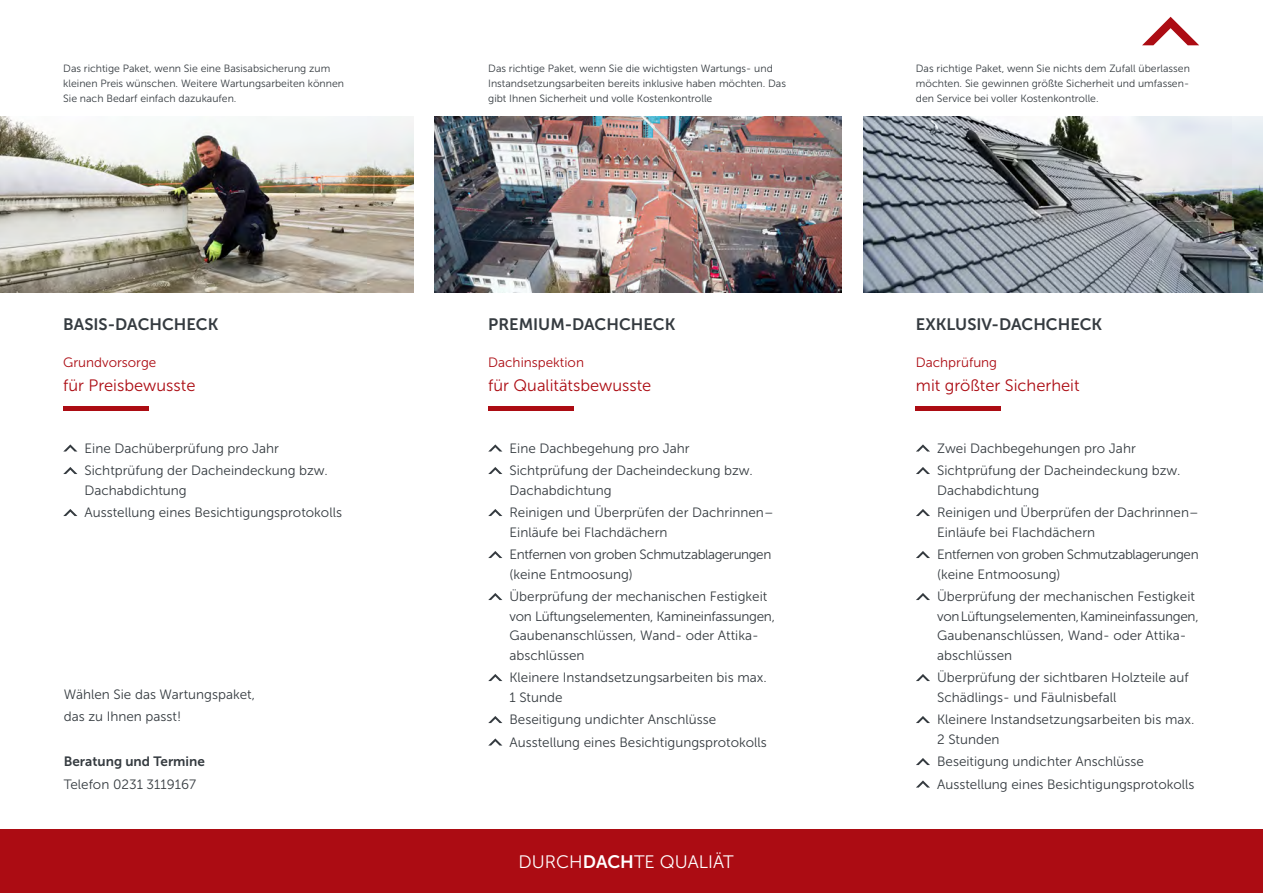
<style>
.page{position:relative;width:1263px;height:893px;background:#fff}
.page>*{position:absolute;margin:0;border:0;box-sizing:border-box;transform-origin:0 0}
.t1{font:18px "Museo Sans 300";color:#fff}
.t2{font:16.5px "Museo Sans 300";color:#ac0c13}
.t3{font:16.5px "Museo Sans 700";color:#353b40}
.t4{font:13.5px/22.5px "Museo Sans 300";color:#353b40}
.t5{font:13.5px/22.5px "Museo Sans 300";letter-spacing:-.03em;color:#353b40}
.t6{font:13.5px "Museo Sans 300";color:#ac0c13}
.t7{font:13.5px "Museo Sans 700";color:#353b40}
.t8{font:10.5px/15px "Museo Sans 300";color:#353b40}
.s1{font-family:"Museo Sans 700"}
</style>
<div class="page">
<div style="left:0;top:829px;width:1263px;height:64px;background:#ac0c13"></div>
<svg style="left:1142px;top:17px;width:57px;height:28px"></svg>
<hr style="left:63px;top:407px;width:85px;height:4px;background:#ac0c13">
<svg style="left:64px;top:444px;width:13px;height:7px"></svg>
<svg style="left:63px;top:467px;width:14px;height:7px"></svg>
<svg style="left:63px;top:509px;width:14px;height:7px"></svg>
<hr style="left:488px;top:407px;width:85px;height:4px;background:#ac0c13">
<svg style="left:489px;top:444px;width:13px;height:7px"></svg>
<svg style="left:488px;top:467px;width:14px;height:7px"></svg>
<svg style="left:488px;top:509px;width:14px;height:7px"></svg>
<svg style="left:488px;top:551px;width:14px;height:7px"></svg>
<svg style="left:488px;top:593px;width:14px;height:7px"></svg>
<svg style="left:488px;top:674px;width:14px;height:7px"></svg>
<svg style="left:488px;top:716px;width:14px;height:7px"></svg>
<svg style="left:489px;top:738px;width:13px;height:7px"></svg>
<hr style="left:916px;top:407px;width:85px;height:4px;background:#ac0c13">
<svg style="left:916px;top:444px;width:14px;height:7px"></svg>
<svg style="left:916px;top:467px;width:14px;height:7px"></svg>
<svg style="left:916px;top:509px;width:14px;height:7px"></svg>
<svg style="left:916px;top:551px;width:14px;height:7px"></svg>
<svg style="left:916px;top:593px;width:14px;height:7px"></svg>
<svg style="left:916px;top:674px;width:14px;height:7px"></svg>
<svg style="left:916px;top:716px;width:14px;height:7px"></svg>
<svg style="left:916px;top:758px;width:14px;height:7px"></svg>
<svg style="left:916px;top:780px;width:14px;height:7px"></svg>
<img style="left:0;top:117px;width:414px;height:175px">
<img style="left:435px;top:117px;width:407px;height:175px">
<img style="left:863px;top:117px;width:400px;height:175px">
<p class="t8" style="left:63px;top:61px;width:282px">Das richtige Paket, wenn Sie eine Basisabsicherung zum kleinen Preis wünschen. Weitere Wartungsarbeiten können<br>Sie nach Bedarf einfach dazukaufen.</p>
<p class="t3" style="left:63px;top:315px;width:157px">BASIS-DACHCHECK</p>
<p class="t6" style="left:63px;top:355px;width:95px">Grundvorsorge</p>
<p class="t2" style="left:63px;top:377px;width:134px">für Preisbewusste</p>
<p class="t4" style="left:85px;top:437px;width:245px">Eine Dachüberprüfung pro Jahr<br>Sichtprüfung der Dacheindeckung bzw.</p>
<p class="t4" style="left:85px;top:479px;width:259px">Dachabdichtung<br>Ausstellung eines Besichtigungsprotokolls</p>
<p class="t4" style="left:64px;top:683px;width:193px">Wählen Sie das Wartungspaket, das zu Ihnen passt!</p>
<p class="t7" style="left:64px;top:754px;width:143px">Beratung und Termine</p>
<p class="t4" style="left:64px;top:773px;width:134px">Telefon 0231 3119167</p>
<p class="t8" style="left:488px;top:61px;width:299px">Das richtige Paket, wenn Sie die wichtigsten Wartungs- und<br>Instandsetzungsarbeiten bereits inklusive haben möchten. Das gibt Ihnen Sicherheit und volle Kostenkontrolle</p>
<p class="t3" style="left:488px;top:315px;width:189px">PREMIUM-DACHCHECK</p>
<p class="t6" style="left:488px;top:355px;width:97px">Dachinspektion</p>
<p class="t2" style="left:488px;top:377px;width:165px">für Qualitätsbewusste</p>
<p class="t4" style="left:509px;top:437px;width:245px">Eine Dachbegehung pro Jahr<br>Sichtprüfung der Dacheindeckung bzw.</p>
<p class="t4" style="left:509px;top:479px;width:266px">Dachabdichtung<br>Reinigen und Überprüfen der Dachrinnen–</p>
<p class="t5" style="left:509px;top:521px;width:263px">Einläufe bei Flachdächern<br>Entfernen von groben Schmutzablagerungen</p>
<p class="t4" style="left:509px;top:563px;width:259px">(keine Entmoosung)<br>Überprüfung der mechanischen Festigkeit</p>
<p class="t4" style="left:509px;top:607px;width:267px;line-height:19.5px">von Lüftungselementen, Kamineinfassungen,<br>Gaubenanschlüssen, Wand- oder Attika&shy;abschlüssen</p>
<p class="t4" style="left:509px;top:668px;width:259px;line-height:19.5px">Kleinere Instandsetzungsarbeiten bis max.<br>1 Stunde</p>
<p class="t4" style="left:509px;top:709px;width:259px">Beseitigung undichter Anschlüsse<br>Ausstellung eines Besichtigungsprotokolls</p>
<h1 class="t1" style="left:518px;top:852px;width:217px">DURCH<span class="s1">DACH</span>TE QUALIÄT</h1>
<p class="t8" style="left:916px;top:61px;width:275px;text-align:justify">Das richtige Paket, wenn Sie nichts dem Zufall überlassen möchten. Sie gewinnen größte Sicherheit und umfassen&shy;den Service bei voller Kostenkontrolle.</p>
<p class="t3" style="left:916px;top:315px;width:188px">EXKLUSIV-DACHCHECK</p>
<p class="t6" style="left:916px;top:355px;width:83px">Dachprüfung</p>
<p class="t2" style="left:916px;top:377px;width:165px">mit größter Sicherheit</p>
<p class="t4" style="left:937px;top:437px;width:245px">Zwei Dachbegehungen pro Jahr<br>Sichtprüfung der Dacheindeckung bzw.</p>
<p class="t4" style="left:937px;top:479px;width:263px">Dachabdichtung<br>Reinigen und Überprüfen der Dachrinnen–</p>
<p class="t5" style="left:937px;top:521px;width:263px">Einläufe bei Flachdächern<br>Entfernen von groben Schmutzablagerungen</p>
<p class="t4" style="left:937px;top:563px;width:259px">(keine Entmoosung)<br>Überprüfung der mechanischen Festigkeit</p>
<p class="t4" style="left:937px;top:607px;width:263px;line-height:19.5px">von Lüftungselementen, Kamineinfassungen,<br>Gaubenanschlüssen, Wand- oder Attika&shy;abschlüssen</p>
<p class="t4" style="left:937px;top:668px;width:253px;line-height:19.5px">Überprüfung der sichtbaren Holzteile auf<br>Schädlings- und Fäulnisbefall</p>
<p class="t4" style="left:937px;top:710px;width:259px;line-height:19.5px">Kleinere Instandsetzungsarbeiten bis max.<br>2 Stunden</p>
<p class="t4" style="left:937px;top:751px;width:259px">Beseitigung undichter Anschlüsse<br>Ausstellung eines Besichtigungsprotokolls</p>
</div>
